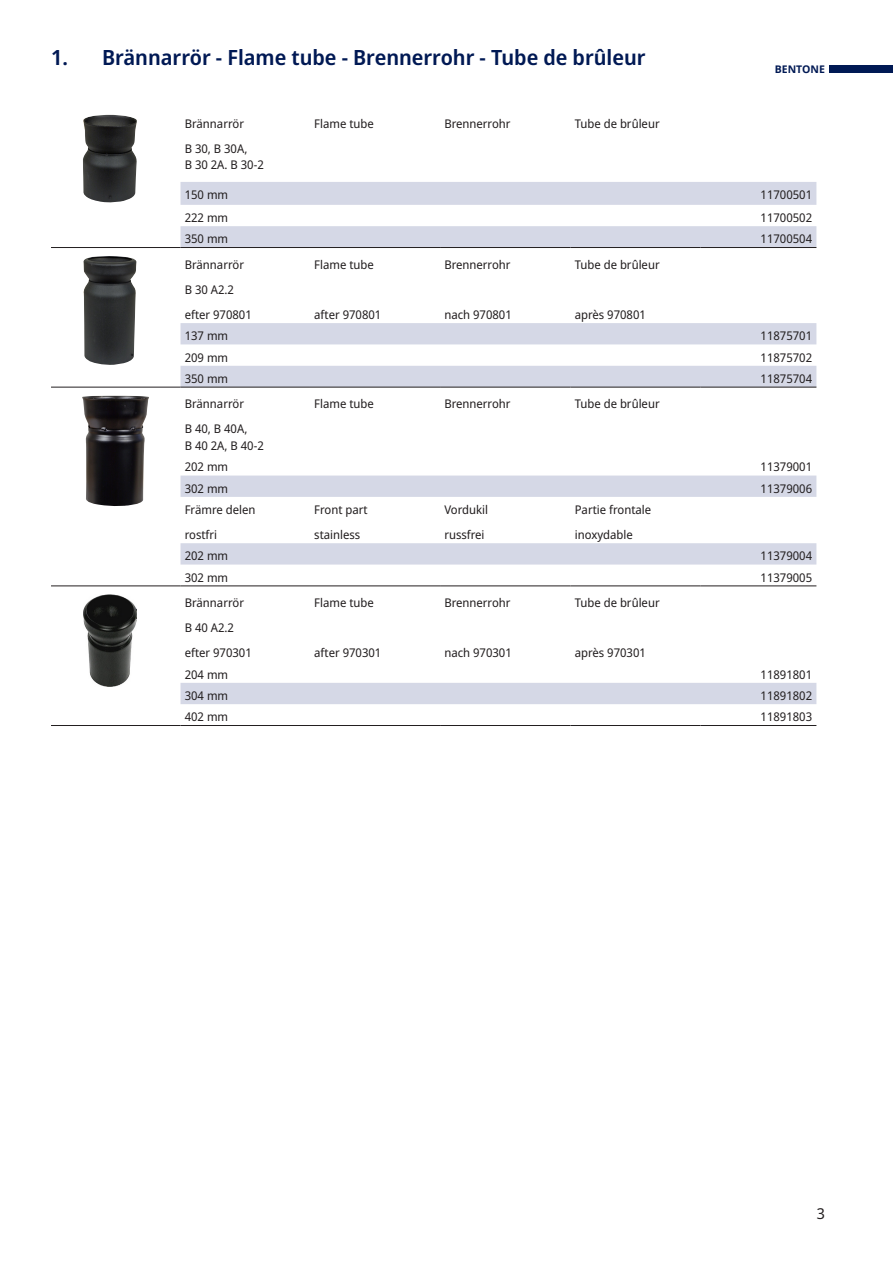
<style>
.page{position:relative;width:893px;height:1263px;background:#fff}
.page>*{position:absolute;margin:0;border:0;box-sizing:border-box;transform-origin:0 0}
.t1{font:600 21px "Noto Sans Display";color:#001954}
.t2{font:15px "Noto Sans";color:#231f20}
.Tabelltext{font:12px/16.5px "Noto Sans Display";color:#231f20}
.Tabelltext_höger{font:12px "Noto Sans Display";color:#231f20}
.t3{font:700 10.5px "Noto Sans";color:#001954}
</style>
<div class="page">
<div style="left:829px;top:66px;width:64px;height:7px;background:#001954"></div>
<svg style="left:180px;top:182px;width:636px;height:522px"></svg>
<div style="left:180px;top:543px;width:636px;height:21px;background:#d5d8e6"></div>
<hr style="left:51px;top:247px;width:129px;height:1px;background:#231f20">
<hr style="left:180px;top:247px;width:130px;height:1px;background:#231f20">
<hr style="left:310px;top:247px;width:130px;height:1px;background:#231f20">
<hr style="left:440px;top:247px;width:130px;height:1px;background:#231f20">
<hr style="left:570px;top:247px;width:131px;height:1px;background:#231f20">
<hr style="left:701px;top:247px;width:115px;height:1px;background:#231f20">
<hr style="left:51px;top:387px;width:129px;height:1px;background:#231f20">
<hr style="left:180px;top:387px;width:130px;height:1px;background:#231f20">
<hr style="left:310px;top:387px;width:130px;height:1px;background:#231f20">
<hr style="left:440px;top:387px;width:130px;height:1px;background:#231f20">
<hr style="left:570px;top:387px;width:131px;height:1px;background:#231f20">
<hr style="left:701px;top:387px;width:115px;height:1px;background:#231f20">
<hr style="left:180px;top:586px;width:130px;height:1px;background:#231f20">
<hr style="left:310px;top:586px;width:130px;height:1px;background:#231f20">
<hr style="left:440px;top:586px;width:130px;height:1px;background:#231f20">
<hr style="left:570px;top:586px;width:131px;height:1px;background:#231f20">
<hr style="left:701px;top:586px;width:115px;height:1px;background:#231f20">
<hr style="left:180px;top:725px;width:130px;height:1px;background:#231f20">
<hr style="left:310px;top:725px;width:130px;height:1px;background:#231f20">
<hr style="left:440px;top:725px;width:130px;height:1px;background:#231f20">
<hr style="left:570px;top:725px;width:131px;height:1px;background:#231f20">
<hr style="left:701px;top:725px;width:115px;height:1px;background:#231f20">
<hr style="left:51px;top:586px;width:129px;height:1px;background:#231f20">
<hr style="left:51px;top:725px;width:129px;height:1px;background:#231f20">
<img style="left:83px;top:115px;width:54px;height:88px">
<img style="left:83px;top:256px;width:54px;height:109px">
<img style="left:82px;top:396px;width:67px;height:110px">
<img style="left:84px;top:594px;width:52px;height:92px">
<p class="t1" style="left:51px;top:42px;width:596px">1. Brännarrör - Flame tube - Brennerrohr - Tube de brûleur</p>
<p class="Tabelltext" style="left:185px;top:115px;width:61px">Brännarrör</p>
<p class="Tabelltext" style="left:185px;top:140px;width:81px">B 30, B 30A,<br>B 30 2A. B 30-2</p>
<p class="Tabelltext" style="left:314px;top:115px;width:61px">Flame tube</p>
<p class="Tabelltext" style="left:444px;top:115px;width:68px">Brennerrohr</p>
<p class="Tabelltext" style="left:575px;top:115px;width:86px">Tube de brûleur</p>
<p class="t3" style="left:775px;top:62px;width:52px">BENTONE</p>
<p class="Tabelltext" style="left:185px;top:187px;width:45px">150 mm</p>
<p class="Tabelltext_höger" style="left:761px;top:186px;width:53px">11700501</p>
<p class="Tabelltext" style="left:185px;top:210px;width:45px">222 mm</p>
<p class="Tabelltext_höger" style="left:761px;top:209px;width:53px">11700502</p>
<p class="Tabelltext" style="left:185px;top:231px;width:45px">350 mm</p>
<p class="Tabelltext_höger" style="left:761px;top:230px;width:53px">11700504</p>
<p class="Tabelltext" style="left:185px;top:256px;width:61px">Brännarrör</p>
<p class="Tabelltext" style="left:185px;top:281px;width:51px">B 30 A2.2</p>
<p class="Tabelltext" style="left:185px;top:306px;width:69px">efter 970801</p>
<p class="Tabelltext" style="left:575px;top:256px;width:86px">Tube de brûleur</p>
<p class="Tabelltext" style="left:314px;top:256px;width:61px">Flame tube</p>
<p class="Tabelltext" style="left:444px;top:256px;width:68px">Brennerrohr</p>
<p class="Tabelltext" style="left:575px;top:306px;width:73px">après 970801</p>
<p class="Tabelltext" style="left:314px;top:306px;width:69px">after 970801</p>
<p class="Tabelltext" style="left:444px;top:306px;width:69px">nach 970801</p>
<p class="Tabelltext" style="left:185px;top:328px;width:45px">137 mm</p>
<p class="Tabelltext_höger" style="left:761px;top:327px;width:53px">11875701</p>
<p class="Tabelltext" style="left:185px;top:349px;width:45px">209 mm</p>
<p class="Tabelltext_höger" style="left:761px;top:349px;width:53px">11875702</p>
<p class="Tabelltext" style="left:185px;top:370px;width:45px">350 mm</p>
<p class="Tabelltext_höger" style="left:761px;top:370px;width:53px">11875704</p>
<p class="Tabelltext" style="left:185px;top:396px;width:61px">Brännarrör</p>
<p class="Tabelltext" style="left:185px;top:421px;width:81px">B 40, B 40A,<br>B 40 2A, B 40-2</p>
<p class="Tabelltext" style="left:314px;top:396px;width:61px">Flame tube</p>
<p class="Tabelltext" style="left:444px;top:396px;width:68px">Brennerrohr</p>
<p class="Tabelltext" style="left:575px;top:396px;width:86px">Tube de brûleur</p>
<p class="Tabelltext" style="left:185px;top:459px;width:45px">202 mm</p>
<p class="Tabelltext_höger" style="left:761px;top:458px;width:53px">11379001</p>
<p class="Tabelltext" style="left:185px;top:480px;width:45px">302 mm</p>
<p class="Tabelltext_höger" style="left:761px;top:480px;width:53px">11379006</p>
<p class="Tabelltext" style="left:185px;top:502px;width:72px">Främre delen</p>
<p class="Tabelltext" style="left:185px;top:527px;width:34px">rostfri</p>
<p class="Tabelltext" style="left:575px;top:502px;width:78px">Partie frontale</p>
<p class="Tabelltext" style="left:575px;top:527px;width:59px">inoxydable</p>
<p class="Tabelltext" style="left:444px;top:502px;width:45px">Vordukil</p>
<p class="Tabelltext" style="left:444px;top:527px;width:42px">russfrei</p>
<p class="Tabelltext" style="left:314px;top:502px;width:55px">Front part</p>
<p class="Tabelltext" style="left:314px;top:527px;width:48px">stainless</p>
<p class="Tabelltext" style="left:185px;top:548px;width:45px">202 mm</p>
<p class="Tabelltext_höger" style="left:761px;top:547px;width:53px">11379004</p>
<p class="Tabelltext" style="left:185px;top:569px;width:45px">302 mm</p>
<p class="Tabelltext_höger" style="left:761px;top:569px;width:53px">11379005</p>
<p class="Tabelltext" style="left:185px;top:595px;width:61px">Brännarrör</p>
<p class="Tabelltext" style="left:185px;top:620px;width:51px">B 40 A2.2</p>
<p class="Tabelltext" style="left:185px;top:645px;width:69px">efter 970301</p>
<p class="Tabelltext" style="left:575px;top:595px;width:86px">Tube de brûleur</p>
<p class="Tabelltext" style="left:314px;top:595px;width:61px">Flame tube</p>
<p class="Tabelltext" style="left:444px;top:595px;width:68px">Brennerrohr</p>
<p class="Tabelltext" style="left:575px;top:645px;width:73px">après 970301</p>
<p class="Tabelltext" style="left:314px;top:645px;width:69px">after 970301</p>
<p class="Tabelltext" style="left:444px;top:645px;width:69px">nach 970301</p>
<p class="Tabelltext" style="left:185px;top:666px;width:45px">204 mm</p>
<p class="Tabelltext_höger" style="left:761px;top:666px;width:53px">11891801</p>
<p class="Tabelltext" style="left:185px;top:687px;width:45px">304 mm</p>
<p class="Tabelltext_höger" style="left:761px;top:687px;width:53px">11891802</p>
<p class="Tabelltext" style="left:185px;top:709px;width:45px">402 mm</p>
<p class="Tabelltext_höger" style="left:761px;top:708px;width:53px">11891803</p>
<p class="t2" style="left:817px;top:1203px;width:10px">3</p>
</div>
